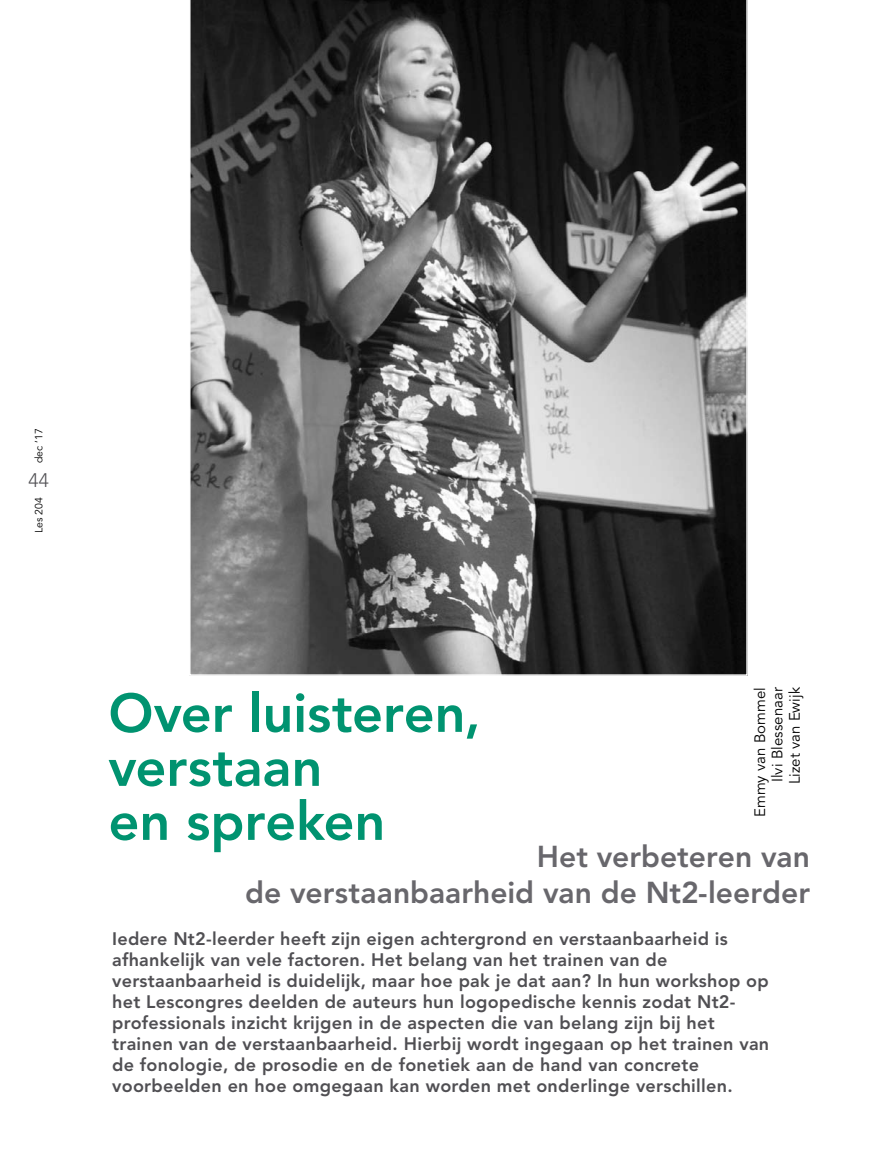
<style>
.page{position:relative;width:893px;height:1161px;background:#fff}
.page>*{position:absolute;margin:0;border:0;box-sizing:border-box;transform-origin:0 0}
.t1{font:800 54px/54px "Avenir LT Std";color:#009370}
.t2{font:800 30px/36px "Avenir LT Std";color:#68676c;text-align:right}
.t3{font:300 19.5px "Avenir LT Std";color:#504f53}
.t4{font:800 18px/21px "Avenir LT Std";letter-spacing:.015em;color:#504f53}
.t5{font:15px/17.2px "Avenir LT Std";letter-spacing:.005em;color:#000;text-align:justify}
.t6{font:10.5px "Avenir LT Std";letter-spacing:.01em;color:#000}
</style>
<div class="page">
<svg style="left:189px;top:0;width:559px;height:676px;background:#5e5e5e"></svg>
<p class="t6" style="left:33px;top:463px;width:37px;rotate:-90deg">dec ’17</p>
<p class="t3" style="left:29px;top:469px;width:11px">44</p>
<p class="t6" style="left:33px;top:533px;width:38px;rotate:-90deg">Les 204</p>
<p class="t5" style="left:752px;top:784px;width:99px;text-indent:-32px;rotate:-90deg">Emmy van Bommel Ilvi Blessenaar Lizet van Ewijk</p>
<h1 class="t1" style="left:108px;top:686px;width:374px">Over luisteren, verstaan<br>en spreken</h1>
<h2 class="t2" style="left:245px;top:839px;width:566px">Het verbeteren van<br>de verstaanbaarheid van de Nt2-leerder</h2>
<p class="t4" style="left:112px;top:928px;width:659px">Iedere Nt2-leerder heeft zijn eigen achtergrond en verstaanbaarheid is afhankelijk van vele factoren. Het belang van het trainen van de verstaanbaarheid is duidelijk, maar hoe pak je dat aan? In hun workshop op het Lescongres deelden de auteurs hun logopedische kennis zodat Nt2- professionals inzicht krijgen in de aspecten die van belang zijn bij het trainen van de verstaanbaarheid. Hierbij wordt ingegaan op het trainen van de fonologie, de prosodie en de fonetiek aan de hand van concrete voorbeelden en hoe omgegaan kan worden met onderlinge verschillen.</p>
</div>
